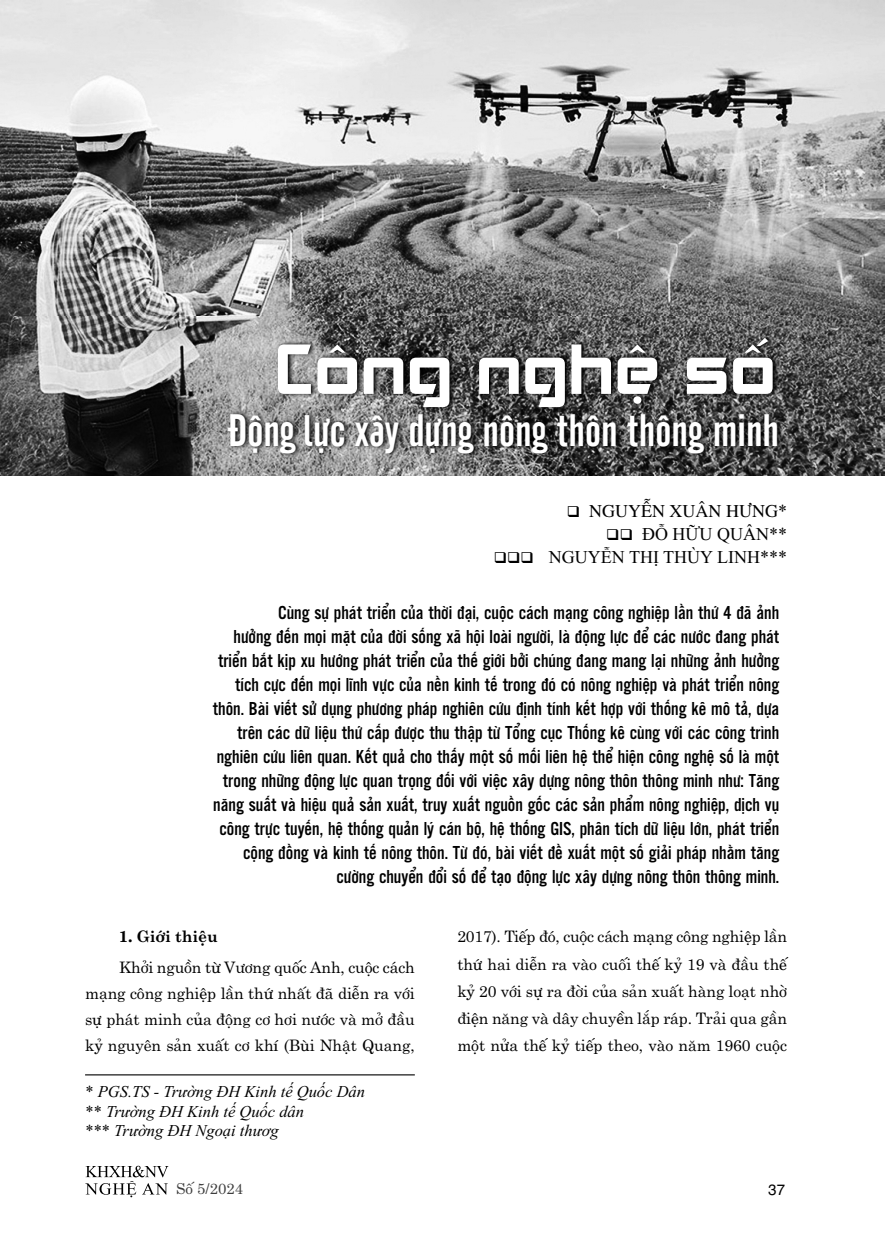
<style>
.page{position:relative;width:885px;height:1259px;background:#fff}
.page>*{position:absolute;margin:0;border:0;box-sizing:border-box;transform-origin:0 0}
.t1{font:67.5px "UTM Akashi";color:#fff}
.t2{font:45px "UTM Cafeta";color:#fff}
.t3{font:19.5px/24px "UTM Alter Gothic";color:#000;text-align:right}
.t4{font:18px "Times New Roman";color:#000}
.t5{font:18px "UTM Times";color:#000}
.t6{font:italic 16.5px/19.8px "Times New Roman";color:#000}
.t7{font:15.75px/27.2px "UTM Centur";letter-spacing:-.005em;color:#000;text-align:justify}
.t8{font:700 15.75px "UTM Centur";letter-spacing:-.005em;color:#000}
.t9{font:15px "UTM Centur";color:#3e3e3e}
.t10{font:15px "UTM Helve";color:#000}
.s1{font-family:"Times New Roman"}
</style>
<div class="page">
<svg style="left:85px;top:1165px;width:83px;height:32px"></svg>
<img style="left:0;top:0;width:884px;height:476px">
<img style="left:15px;top:317px;width:869px;height:159px">
<img style="left:884px;top:317px;width:1px;height:159px">
<hr style="left:85px;top:1074px;width:330px;height:1px;background:#000">
<h1 class="t1" style="left:278px;top:331px;width:503px">Công nghệ số</h1>
<h2 class="t2" style="left:228px;top:404px;width:553px">Động lực xây dựng nông thôn thông minh</h2>
<p class="t5" style="left:566px;top:500px;width:222px">❑ NGUYỄN XUÂN HƯNG<span class="s1">*</span></p>
<p class="t4" style="left:606px;top:523px;width:182px">❑❑ ĐỖ HỮU QUÂN**</p>
<p class="t4" style="left:493px;top:546px;width:295px">❑❑❑ NGUYỄN THỊ THÙY LINH***</p>
<p class="t3" style="left:213px;top:600px;width:568px">Cùng sự phát triển của thời đại, cuộc cách mạng công nghiệp lần thứ 4 đã ảnh<br>hưởng đến mọi mặt của đời sống xã hội loài người, là động lực để các nước đang phát triển bắt kịp xu hướng phát triển của thế giới bởi chúng đang mang lại những ảnh hưởng tích cực đến mọi lĩnh vực của nền kinh tế trong đó có nông nghiệp và phát triển nông thôn. Bài viết sử dụng phương pháp nghiên cứu định tính kết hợp với thống kê mô tả, dựa trên các dữ liệu thứ cấp được thu thập từ Tổng cục Thống kê cùng với các công trình nghiên cứu liên quan. Kết quả cho thấy một số mối liên hệ thể hiện công nghệ số là một trong những động lực quan trọng đối với việc xây dựng nông thôn thông minh như: Tăng năng suất và hiệu quả sản xuất, truy xuất nguồn gốc các sản phẩm nông nghiệp, dịch vụ công trực tuyến, hệ thống quản lý cán bộ, hệ thống GIS, phân tích dữ liệu lớn, phát triển cộng đồng và kinh tế nông thôn. Từ đó, bài viết đề xuất một số giải pháp nhằm tăng cường chuyển đổi số để tạo động lực xây dựng nông thôn thông minh.</p>
<p class="t8" style="left:119px;top:927px;width:100px">1. Giới thiệu</p>
<p class="t7" style="left:85px;top:954px;width:331px;line-height:26.1px;text-indent:34px">Khởi nguồn từ Vương quốc Anh, cuộc cách mạng công nghiệp lần thứ nhất đã diễn ra với sự phát minh của động cơ hơi nước và mở đầu kỷ nguyên sản xuất cơ khí (Bùi Nhật Quang,</p>
<p class="t6" style="left:85px;top:1081px;width:281px">* PGS.TS - Trường ĐH Kinh tế Quốc Dân ** Trường ĐH Kinh tế Quốc dân<br>*** Trường ĐH Ngoại thươg</p>
<p class="t7" style="left:457px;top:923px;width:331px">2017). Tiếp đó, cuộc cách mạng công nghiệp lần thứ hai diễn ra vào cuối thế kỷ 19 và đầu thế kỷ 20 với sự ra đời của sản xuất hàng loạt nhờ điện năng và dây chuyền lắp ráp. Trải qua gần một nửa thế kỷ tiếp theo, vào năm 1960 cuộc</p>
<p class="t9" style="left:176px;top:1180px;width:68px">Số 5/2024</p>
<p class="t10" style="left:768px;top:1181px;width:19px">37</p>
</div>
